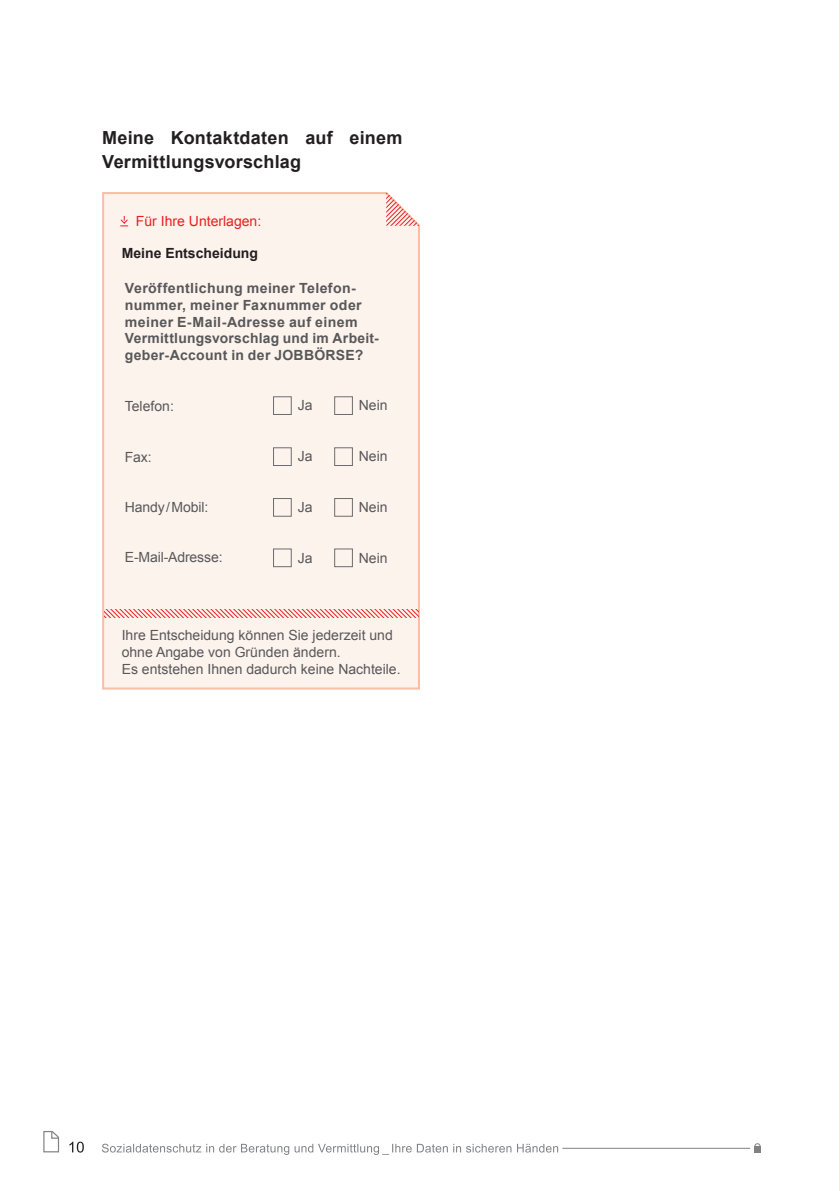
<style>
.page{position:relative;width:840px;height:1191px;background:#fff}
.page>*{position:absolute;margin:0;border:0;box-sizing:border-box;transform-origin:0 0}
.QR-Code_Infotext{font:700 18px/24px "Arial";letter-spacing:.015em;color:#231f20}
.QR-Code_Infotext-2{font:700 14px/16.8px "Arial";letter-spacing:.025em;color:#57585a}
.QR-Code_Infotext-3{font:14px/16.8px "Arial";color:#57585a}
.Text{font:14px "Arial";color:#57585a}
.QR-Code_Infotext-4{font:14px "Arial";color:#ee1d23}
.QR-Code_Infotext-5{font:700 14px "Arial";color:#231f20}
</style>
<div class="page">
<svg style="left:69px;top:1141px;width:15px;height:11px"></svg>
<svg style="left:43px;top:1131px;width:17px;height:22px"></svg>
<svg style="left:102px;top:1143px;width:456px;height:12px"></svg>
<hr style="left:562px;top:1148px;width:187px;height:1px;background:#808285">
<svg style="left:754px;top:1143px;width:6px;height:9px"></svg>
<div style="left:102px;top:192px;width:318px;height:498px;background:#fdf3ed"></div>
<svg style="left:386px;top:192px;width:34px;height:34px"></svg>
<svg style="left:104px;top:609px;width:314px;height:8px;background:#f7b0ad"></svg>
<div style="left:273px;top:396px;width:18px;height:19px;border:1px solid #6c6d70"></div>
<div style="left:334px;top:396px;width:19px;height:19px;border:1px solid #6c6d70"></div>
<div style="left:273px;top:498px;width:18px;height:19px;border:1px solid #6c6d70"></div>
<div style="left:334px;top:498px;width:19px;height:19px;border:1px solid #6c6d70"></div>
<div style="left:273px;top:447px;width:18px;height:19px;border:1px solid #6c6d70"></div>
<div style="left:334px;top:447px;width:19px;height:19px;border:1px solid #6c6d70"></div>
<div style="left:273px;top:548px;width:18px;height:19px;border:1px solid #6c6d70"></div>
<div style="left:334px;top:548px;width:19px;height:19px;border:1px solid #6c6d70"></div>
<svg style="left:119px;top:216px;width:10px;height:10px"></svg>
<hr style="left:838px;top:0;width:1px;height:1191px;background:#fde7dc">
<p class="QR-Code_Infotext" style="left:102px;top:126px;width:302px">Meine Kontaktdaten auf einem<br>Vermittlungsvorschlag</p>
<p class="QR-Code_Infotext-4" style="left:136px;top:212px;width:127px">Für Ihre Unterlagen:</p>
<p class="QR-Code_Infotext-5" style="left:122px;top:244px;width:138px">Meine Entscheidung</p>
<p class="QR-Code_Infotext-2" style="left:125px;top:280px;width:255px">Veröffentlichung meiner Telefon&shy;nummer, meiner Faxnummer oder meiner E-Mail-Adresse auf einem Vermittlungsvorschlag und im Arbeit&shy;geber-Account in der JOBBÖRSE?</p>
<p class="Text" style="left:297px;top:396px;width:16px">Ja</p>
<p class="Text" style="left:358px;top:396px;width:30px">Nein</p>
<p class="Text" style="left:125px;top:397px;width:51px">Telefon:</p>
<p class="Text" style="left:125px;top:447px;width:28px">Fax:</p>
<p class="Text" style="left:297px;top:447px;width:16px">Ja</p>
<p class="Text" style="left:358px;top:447px;width:30px">Nein</p>
<p class="Text" style="left:125px;top:498px;width:85px">Handy/Mobil:</p>
<p class="Text" style="left:297px;top:498px;width:16px">Ja</p>
<p class="Text" style="left:358px;top:498px;width:30px">Nein</p>
<p class="Text" style="left:125px;top:548px;width:99px">E-Mail-Adresse:</p>
<p class="Text" style="left:297px;top:548px;width:16px">Ja</p>
<p class="Text" style="left:358px;top:548px;width:30px">Nein</p>
<p class="QR-Code_Infotext-3" style="left:122px;top:627px;width:280px">Ihre Entscheidung können Sie jederzeit und ohne Angabe von Gründen ändern.<br>Es entstehen Ihnen dadurch keine Nachteile.</p>
</div>
